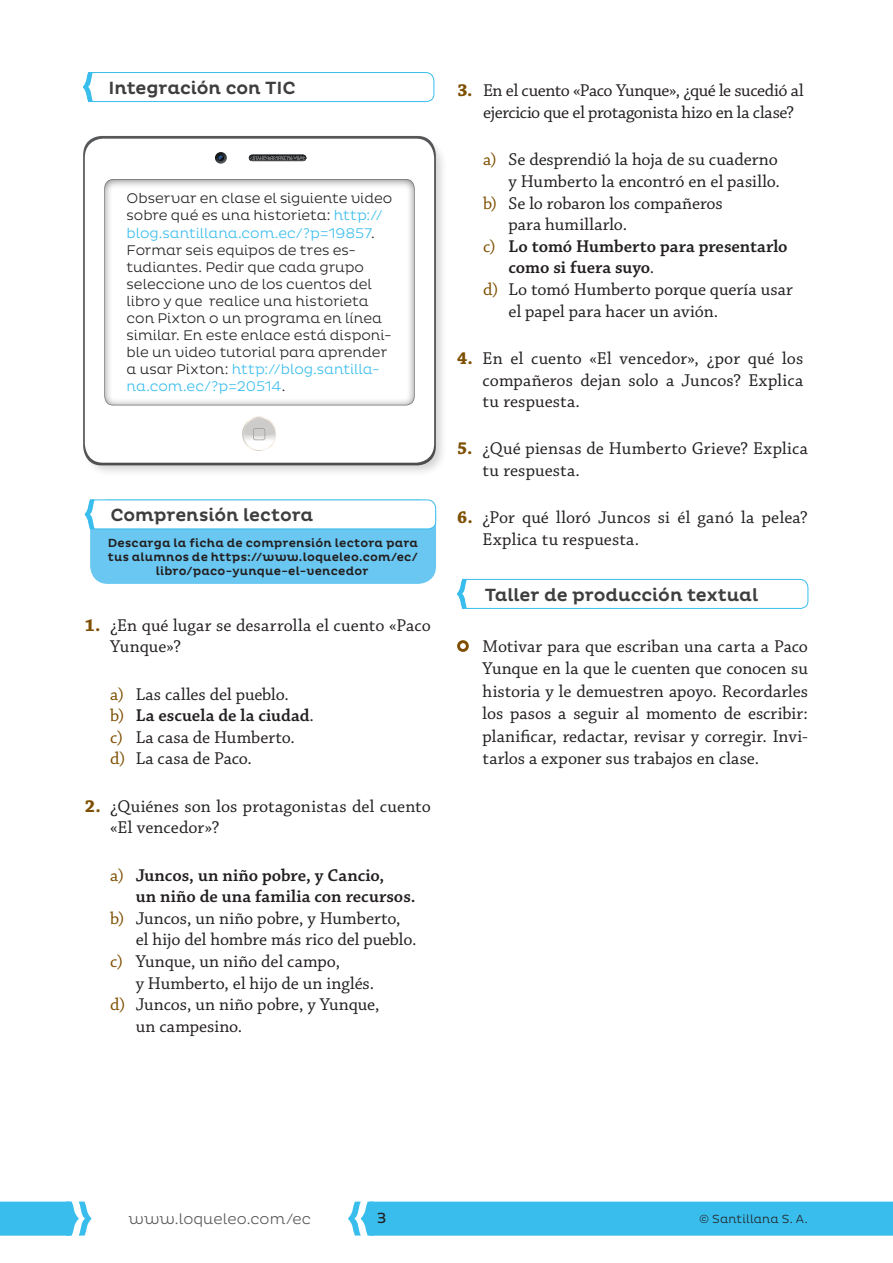
<style>
.page{position:relative;width:893px;height:1263px;background:#fff}
.page>*{position:absolute;margin:0;border:0;box-sizing:border-box;transform-origin:0 0}
.LITERALES{font:18px/21.6px "Chaparral Pro";letter-spacing:-.005em;color:#231f20}
.ACTIVIDAD{font:18px/21.6px "Chaparral Pro";color:#231f20}
.PARRAFO_TABULADO{font:18px/22.5px "Chaparral Pro";color:#231f20;text-align:justify}
.LITERALES-2{font:600 18px/21.6px "Chaparral Pro";color:#231f20}
.ACTIVIDAD-2{font:18px/21.6px "Chaparral Pro";letter-spacing:-.025em;color:#231f20}
.SUBTITULOS{font:500 18px "Pluto";letter-spacing:-.005em;color:#3e3e3f}
.t1{font:300 15px "Pluto";letter-spacing:.005em;color:#57585a}
.t2{font:15px "Pluto";color:#231f20}
.TIC{font:300 14.25px/17.1px "Pluto";letter-spacing:-.005em;color:#231f20}
.INFOGRAFIA{font:500 12px/14.4px "Pluto";letter-spacing:.015em;color:#231f20;text-align:center}
.t3{font:300 12px "Pluto";letter-spacing:.01em;color:#231f20}
.s1{color:#39bded}
.s2{font-weight:700;color:#7e4f00}
.s3{color:#7e4f00}
.s4{font-weight:400;color:#7e4f00}
.s5{font-weight:400}
</style>
<div class="page">
<svg style="left:0;top:1201px;width:91px;height:35px;background:#54c6ef"></svg>
<svg style="left:348px;top:1201px;width:545px;height:35px;background:#42c0ed"></svg>
<div style="left:457px;top:640px;width:12px;height:12px;border:3px solid #7e4f00;border-radius:50%"></div>
<svg style="left:457px;top:579px;width:352px;height:30px"></svg>
<div style="left:90px;top:499px;width:346px;height:85px;background:#69c7f1;border-radius:18px"></div>
<svg style="left:84px;top:499px;width:352px;height:31px;background:#ecf8fd"></svg>
<svg style="left:83px;top:72px;width:352px;height:30px"></svg>
<div style="left:83px;top:136px;width:365px;height:341px;background:#231f20;opacity:.2"></div>
<div style="left:85px;top:139px;width:349px;height:324px;background:#fff;border-radius:19px"></div>
<div style="left:103px;top:177px;width:313px;height:230px;background:#231f20;opacity:.75"></div>
<svg style="left:242px;top:417px;width:34px;height:34px"></svg>
<svg style="left:215px;top:152px;width:12px;height:12px"></svg>
<svg style="left:249px;top:155px;width:57px;height:6px"></svg>
<p class="SUBTITULOS" style="left:109px;top:77px;width:189px">Integración con TIC</p>
<p class="TIC" style="left:127px;top:190px;width:267px">Observar en clase el siguiente video sobre qué es una historieta: <span class="s1">http:// blog.santillana.com.ec/?p=19857</span>.<br>Formar seis equipos de tres es&shy;tudiantes. Pedir que cada grupo seleccione uno de los cuentos del libro y que realice una historieta con Pixton o un programa en línea similar. En este enlace está disponi&shy;ble un video tutorial para aprender a usar Pixton: <span class="s1">http://blog.santilla&shy;na.com.ec/?p=20514</span>.</p>
<p class="SUBTITULOS" style="left:110px;top:505px;width:205px">Comprensión lectora</p>
<p class="INFOGRAFIA" style="left:108px;top:536px;width:312px">Descarga la ficha de comprensión lectora para tus alumnos de https://www.loqueleo.com/ec/ libro/paco-yunque-el-vencedor</p>
<p class="ACTIVIDAD" style="left:110px;top:615px;width:322px;text-indent:-26px"><span class="s2">1.</span> ¿En qué lugar se desarrolla el cuento «Paco<br>Yunque»?</p>
<p class="LITERALES" style="left:110px;top:684px;width:180px"><span class="s3">a)</span> Las calles del pueblo.</p>
<p class="LITERALES-2" style="left:110px;top:705px;width:205px"><span class="s4">b)</span> La escuela de la ciudad<span class="s5">.</span></p>
<p class="LITERALES" style="left:110px;top:727px;width:186px"><span class="s3">c)</span> La casa de Humberto.</p>
<p class="LITERALES" style="left:110px;top:748px;width:143px"><span class="s3">d)</span> La casa de Paco.</p>
<p class="ACTIVIDAD" style="left:110px;top:796px;width:322px;text-indent:-26px"><span class="s2">2.</span> ¿Quiénes son los protagonistas del cuento «El vencedor»?</p>
<p class="LITERALES-2" style="left:136px;top:865px;width:281px;text-indent:-26px"><span class="s4">a)</span> Juncos, un niño pobre, y Cancio,<br>un niño de una familia con recursos.</p>
<p class="LITERALES" style="left:136px;top:908px;width:282px;text-indent:-26px"><span class="s3">b)</span> Juncos, un niño pobre, y Humberto, el hijo del hombre más rico del pueblo.</p>
<p class="LITERALES" style="left:136px;top:951px;width:240px;text-indent:-26px"><span class="s3">c)</span> Yunque, un niño del campo,<br>y Humberto, el hijo de un inglés.</p>
<p class="LITERALES" style="left:136px;top:994px;width:245px;text-indent:-26px"><span class="s3">d)</span> Juncos, un niño pobre, y Yunque, un campesino.</p>
<p class="ACTIVIDAD-2" style="left:483px;top:81px;width:322px;text-indent:-26px"><span class="s2">3.</span> En el cuento «Paco Yunque», ¿qué le sucedió al ejercicio que el protagonista hizo en la clase?</p>
<p class="LITERALES" style="left:483px;top:150px;width:298px;text-align:right"><span class="s3">a)</span> Se desprendió la hoja de su cuaderno y Humberto la encontró en el pasillo.</p>
<p class="LITERALES" style="left:508px;top:193px;width:216px;text-indent:-26px"><span class="s3">b)</span> Se lo robaron los compañeros para humillarlo.</p>
<p class="LITERALES-2" style="left:508px;top:236px;width:281px;text-indent:-26px"><span class="s4">c)</span> Lo tomó Humberto para presentarlo como si fuera suyo<span class="s5">.</span></p>
<p class="LITERALES" style="left:508px;top:279px;width:286px;text-indent:-26px"><span class="s3">d)</span> Lo tomó Humberto porque quería usar el papel para hacer un avión.</p>
<p class="ACTIVIDAD" style="left:483px;top:348px;width:322px;text-align:justify;text-indent:-26px"><span class="s2">4.</span> En el cuento «El vencedor», ¿por qué los compañeros dejan solo a Juncos? Explica tu respuesta.</p>
<p class="ACTIVIDAD" style="left:483px;top:439px;width:327px;text-indent:-26px"><span class="s2">5.</span> ¿Qué piensas de Humberto Grieve? Explica tu respuesta.</p>
<p class="ACTIVIDAD" style="left:483px;top:508px;width:327px;text-indent:-26px"><span class="s2">6.</span> ¿Por qué lloró Juncos si él ganó la pelea?<br>Explica tu respuesta.</p>
<p class="SUBTITULOS" style="left:485px;top:584px;width:275px">Taller de producción textual</p>
<p class="PARRAFO_TABULADO" style="left:483px;top:636px;width:327px">Motivar para que escriban una carta a Paco Yunque en la que le cuenten que conocen su historia y le demuestren apoyo. Recordarles los pasos a seguir al momento de escribir: planificar, redactar, revisar y corregir. Invi&shy;tarlos a exponer sus trabajos en clase.</p>
<p class="t1" style="left:128px;top:1210px;width:184px">www.loqueleo.com/ec</p>
<p class="t2" style="left:377px;top:1209px;width:11px">3</p>
<p class="t3" style="left:699px;top:1212px;width:110px">© Santillana S. A.</p>
</div>
